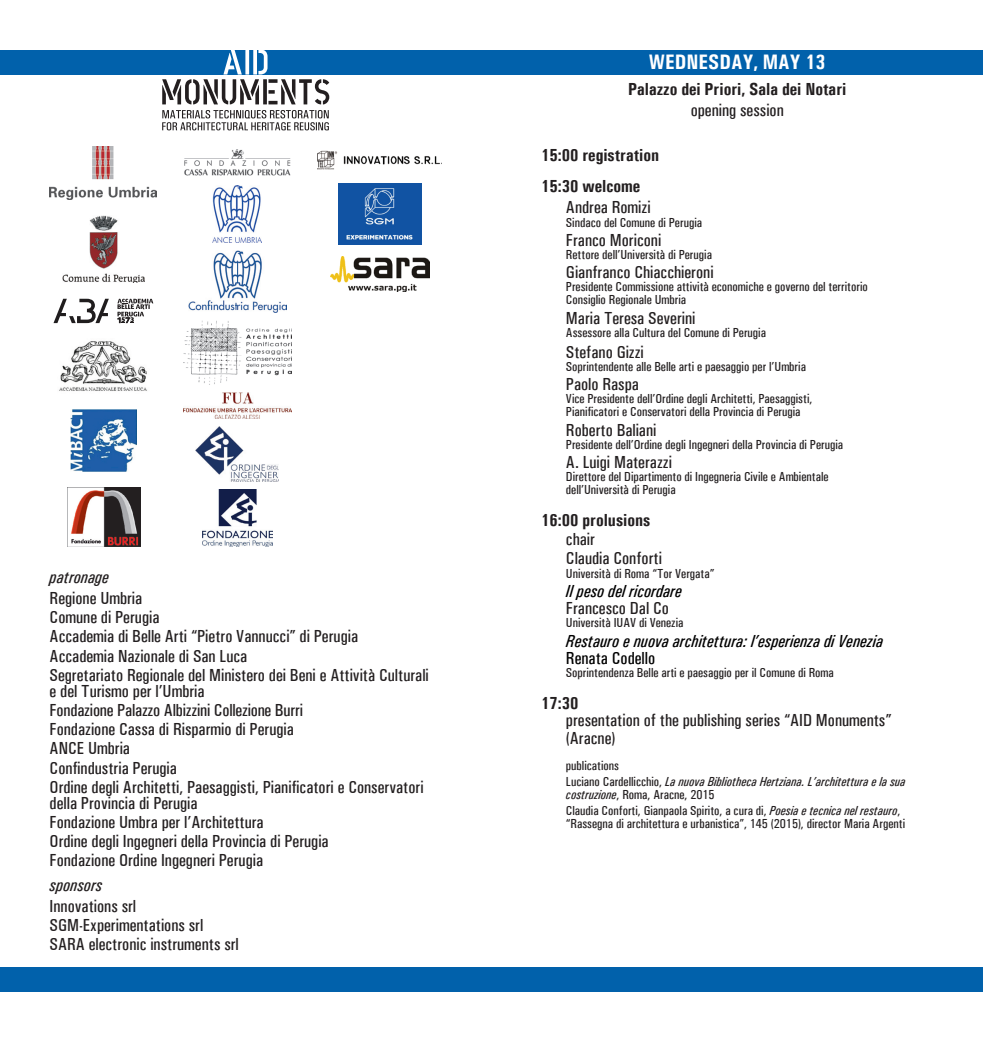
<style>
.page{position:relative;width:983px;height:1042px;background:#fff}
.page>*{position:absolute;margin:0;border:0;box-sizing:border-box;transform-origin:0 0}
.t1{font:700 condensed 21px "Univers";color:#fff}
.t2{font:500 condensed 17.5px/19.2px "Univers";color:#231f20}
.t3{font:700 condensed 17.5px/31.5px "Univers";color:#231f20}
.t4{font:italic 500 condensed 17.5px "Univers";color:#000}
.t5{font:italic 500 condensed 17.5px "Univers";color:#231f20}
.t6{font:500 condensed 17.5px "Univers";color:#000}
.t7{font:500 condensed 13.12px/13.1px "Univers";color:#231f20}
.t8{font:italic 500 condensed 13.12px/15.8px "Univers";color:#231f20}
.s1{font-style:normal}
.s2{font-style:italic}
</style>
<div class="page">
<div style="left:0;top:50px;width:491px;height:24px;background:#0161ab"></div>
<div style="left:0;top:967px;width:491px;height:25px;background:#0161ab"></div>
<div style="left:491px;top:50px;width:491px;height:24px;background:#0161ab"></div>
<div style="left:491px;top:967px;width:491px;height:25px;background:#0161ab"></div>
<svg style="left:162px;top:50px;width:167px;height:54px"></svg>
<svg style="left:162px;top:110px;width:167px;height:20px"></svg>
<img style="left:62px;top:215px;width:82px;height:68px">
<img style="left:50px;top:147px;width:107px;height:53px">
<img style="left:70px;top:409px;width:66px;height:63px">
<img style="left:59px;top:341px;width:88px;height:50px">
<svg style="left:53px;top:299px;width:56px;height:24px"></svg>
<svg style="left:117px;top:299px;width:36px;height:24px"></svg>
<img style="left:67px;top:487px;width:74px;height:60px">
<img style="left:196px;top:427px;width:83px;height:54px">
<img style="left:183px;top:320px;width:108px;height:64px">
<img style="left:188px;top:250px;width:98px;height:62px">
<img style="left:213px;top:186px;width:49px;height:56px">
<img style="left:184px;top:149px;width:107px;height:27px">
<img style="left:202px;top:489px;width:70px;height:58px">
<img style="left:183px;top:393px;width:108px;height:26px">
<img style="left:317px;top:150px;width:123px;height:20px">
<img style="left:338px;top:184px;width:83px;height:60px">
<img style="left:330px;top:257px;width:99px;height:34px">
<p class="t5" style="left:50px;top:566px;width:61px">patronage</p>
<p class="t2" style="left:50px;top:588px;width:380px">Regione Umbria<br>Comune di Perugia<br>Accademia di Belle Arti “Pietro Vannucci” di Perugia<br>Accademia Nazionale di San Luca<br>Segretariato Regionale del Ministero dei Beni e Attività Culturali</p>
<p class="t2" style="left:50px;top:681px;width:375px">e del Turismo per l’Umbria<br>Fondazione Palazzo Albizzini Collezione Burri<br>Fondazione Cassa di Risparmio di Perugia<br>ANCE Umbria<br>Confindustria Perugia<br>Ordine degli Architetti, Paesaggisti, Pianificatori e Conservatori</p>
<p class="t2" style="left:50px;top:793px;width:280px">della Provincia di Perugia<br>Fondazione Umbra per l’Architettura<br>Ordine degli Ingegneri della Provincia di Perugia Fondazione Ordine Ingegneri Perugia</p>
<p class="t5" style="left:50px;top:874px;width:54px">sponsors</p>
<p class="t2" style="left:50px;top:896px;width:191px">Innovations srl<br>SGM-Experimentations srl<br>SARA electronic instruments srl</p>
<p class="t1" style="left:648px;top:49px;width:178px">WEDNESDAY, MAY 13</p>
<p class="t3" style="left:628px;top:73px;width:220px">Palazzo dei Priori, Sala dei Notari</p>
<p class="t2" style="left:690px;top:100px;width:94px">opening session</p>
<p class="t3" style="left:541px;top:139px;width:120px">15:00 registration<br>15:30 welcome</p>
<p class="t2" style="left:566px;top:198px;width:86px">Andrea Romizi</p>
<p class="t7" style="left:566px;top:216px;width:138px">Sindaco del Comune di Perugia</p>
<p class="t2" style="left:566px;top:230px;width:97px">Franco Moriconi</p>
<p class="t7" style="left:566px;top:248px;width:147px">Rettore dell’Università di Perugia</p>
<p class="t2" style="left:566px;top:263px;width:149px">Gianfranco Chiacchieroni</p>
<p class="t7" style="left:566px;top:280px;width:303px">Presidente Commissione attività economiche e governo del territorio<br>Consiglio Regionale Umbria</p>
<p class="t2" style="left:566px;top:308px;width:131px">Maria Teresa Severini</p>
<p class="t7" style="left:566px;top:326px;width:201px">Assessore alla Cultura del Comune di Perugia</p>
<p class="t2" style="left:566px;top:342px;width:79px">Stefano Gizzi</p>
<p class="t7" style="left:566px;top:360px;width:241px">Soprintendente alle Belle arti e paesaggio per l’Umbria</p>
<p class="t2" style="left:566px;top:375px;width:74px">Paolo Raspa</p>
<p class="t7" style="left:566px;top:392px;width:248px">Vice Presidente dell’Ordine degli Architetti, Paesaggisti,<br>Pianificatori e Conservatori della Provincia di Perugia</p>
<p class="t2" style="left:566px;top:420px;width:92px">Roberto Baliani</p>
<p class="t7" style="left:566px;top:438px;width:278px">Presidente dell’Ordine degli Ingegneri della Provincia di Perugia</p>
<p class="t2" style="left:566px;top:452px;width:107px">A. Luigi Materazzi</p>
<p class="t7" style="left:566px;top:470px;width:264px">Direttore del Dipartimento di Ingegneria Civile e Ambientale dell’Università di Perugia</p>
<p class="t3" style="left:541px;top:504px;width:111px">16:00 prolusions</p>
<p class="t2" style="left:566px;top:529px;width:97px">chair<br>Claudia Conforti</p>
<p class="t7" style="left:566px;top:566px;width:150px">Università di Roma “Tor Vergata”</p>
<p class="t4" style="left:566px;top:580px;width:117px">Il peso del ricordare</p>
<p class="t2" style="left:566px;top:599px;width:104px">Francesco Dal Co</p>
<p class="t7" style="left:566px;top:616px;width:119px">Università IUAV di Venezia</p>
<p class="t4" style="left:566px;top:630px;width:318px">Restauro e nuova architettura: l’esperienza di Venezia</p>
<p class="t6" style="left:566px;top:648px;width:91px">Renata Codello</p>
<p class="t7" style="left:566px;top:666px;width:269px">Soprintendenza Belle arti e paesaggio per il Comune di Roma</p>
<p class="t3" style="left:541px;top:687px;width:39px">17:30</p>
<p class="t2" style="left:566px;top:711px;width:327px;line-height:17.5px">presentation of the publishing series “AID Monuments” (Aracne)</p>
<p class="t8" style="left:566px;top:758px;width:341px"><span class="s1">publications<br>Luciano Cardellicchio,</span> La nuova Bibliotheca Hertziana. L’architettura e la sua</p>
<p class="t7" style="left:566px;top:786px;width:336px;line-height:15.8px"><span class="s2">costruzione</span>, Roma, Aracne, 2015<br>Claudia Conforti, Gianpaola Spirito, a cura di, <span class="s2">Poesia e tecnica nel restauro</span>,</p>
<p class="t7" style="left:566px;top:817px;width:340px">“Rassegna di architettura e urbanistica”, 145 (2015), director Maria Argenti</p>
</div>
